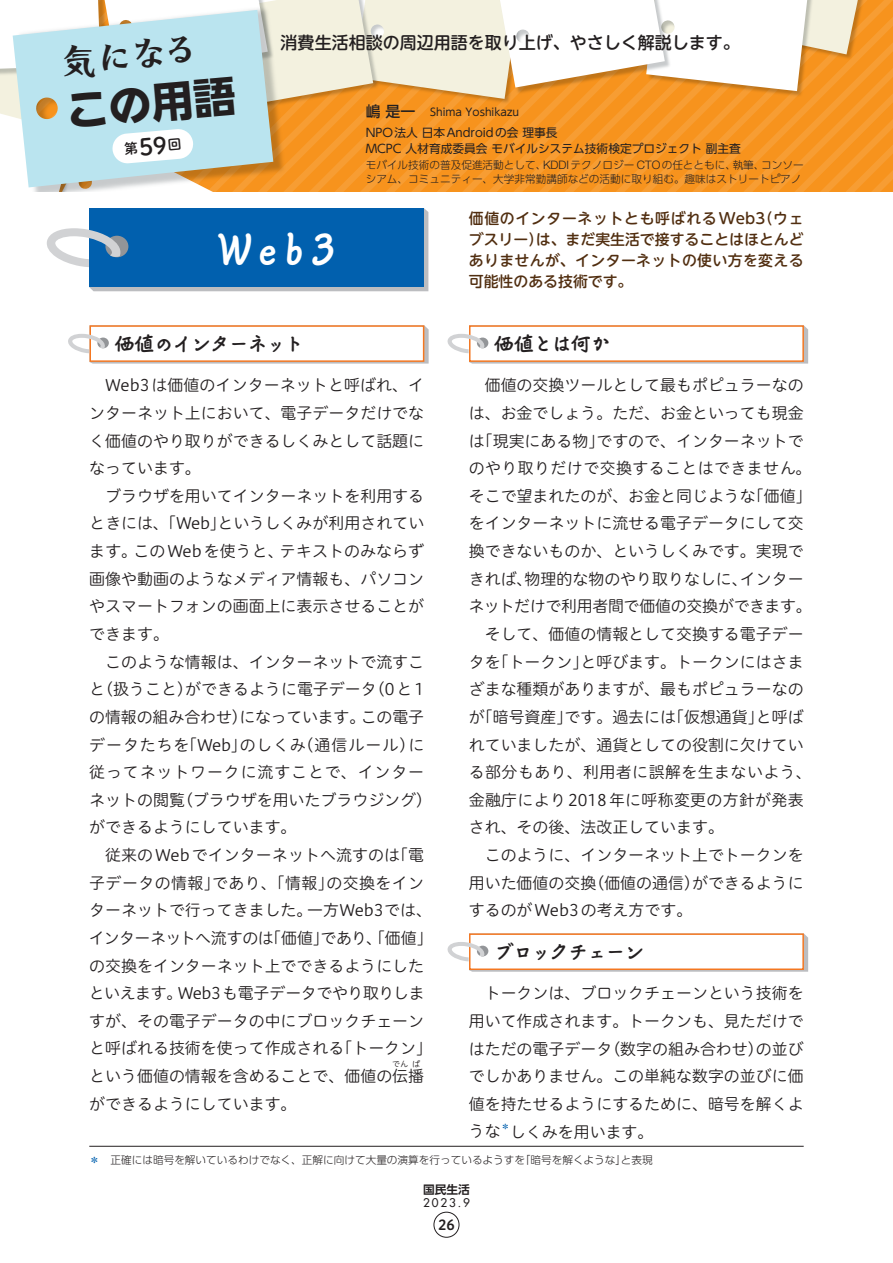
<style>
.page{position:relative;width:893px;height:1263px;background:#fff}
.page>*{position:absolute;margin:0;border:0;box-sizing:border-box;transform-origin:0 0}
.t1{font:700 42.45px "Wanpaku GN Std";color:#231f20}
.t2{font:42.45px "Kafu Marker Std B";color:#fff}
.t3{font:700 36.15px "Moaria Std";color:#231f20}
.t4{font:20.25px "Kafu Marker Std B";letter-spacing:-.07em;color:#231f20}
.t5{font:500 16.95px "UD Shin M Go Pro";color:#231f20}
.t6{font:15.9px/27.6px "Hiragino UD Sans R Std W3";color:#231f20;text-align:justify}
.t7{font:15.9px "Hiragino UD Sans R Std W3";letter-spacing:-.02em;color:#231f20}
.t8{font:15.9px "Hiragino UD Sans R Std W3";letter-spacing:.02em;color:#231f20}
.t9{font:15.9px "Hiragino UD Sans R Std W3";letter-spacing:.025em;color:#231f20}
.t10{font:15.9px "Hiragino UD Sans R Std W3";letter-spacing:.03em;color:#231f20}
.t11{font:500 14.85px/21.3px "UD Shin M Go Pro";color:#512e10;text-align:justify}
.t12{font:13.8px "Hiragino UD Sans R Std W6";color:#231f20}
.t13{font:11.7px/16.5px "UD Shin Go Pro";color:#231f20}
.t14{font:500 11.7px "Futura Std";color:#231f20}
.t15{font:700 11.7px "UD Shin Go Pro De";color:#231f20}
.t16{font:300 10.65px/13.8px "UD Shin Go Pro";color:#231f20}
.t17{font:10.65px "UD Shin Go Pro";color:#231f20}
.t18{font:500 9.3px "UD Shin Go Pro";color:#0160ae}
.t19{font:7.95px "Hiragino UD Sans R Std W3";color:#231f20}
.s1{font-family:"UD Shin Go Pro"}
.s2{font-weight:500;font-size:14.85px}
.s3{font-family:"Helvetica Neue LT Std";font-size:11.7px}
.s4{font-weight:500;color:#0160ae}
</style>
<div class="page">
<svg style="left:448px;top:325px;width:360px;height:39px"></svg>
<svg style="left:448px;top:933px;width:360px;height:39px"></svg>
<svg style="left:68px;top:325px;width:361px;height:39px"></svg>
<svg style="left:47px;top:208px;width:381px;height:83px;background:#2976b7"></svg>
<hr style="left:89px;top:1146px;width:715px;height:1px;background:#231f20">
<div style="left:434px;top:1212px;width:25px;height:25px;border:1px solid #231f20;border-radius:50%"></div>
<svg style="left:0;top:0;width:893px;height:191px"></svg>
<h2 class="t3" style="left:63px;top:26px;width:138px;rotate:3deg">気になる</h2>
<h1 class="t1" style="left:64px;top:79px;width:172px;rotate:-5deg">この<span class="s1">用語</span></h1>
<p class="t5" style="left:281px;top:29px;width:461px">消費生活相談の周辺用語を取り上げ、やさしく解説します。</p>
<p class="t17" style="left:366px;top:104px;width:155px"><span class="s2">嶋 是一　</span>Shima Yoshikazu</p>
<p class="t13" style="left:366px;top:124px;width:377px">NPO法人 日本Androidの会 理事長<br>MCPC 人材育成委員会 モバイルシステム技術検定プロジェクト 副主査</p>
<p class="t16" style="left:366px;top:157px;width:439px">モバイル技術の普及促進活動として、<span class="s3">KDDI</span>テクノロジー <span class="s3">CTO</span>の任とともに、執筆、コンソーシアム、コミュニティー、大学非常勤講師などの活動に取り組む。趣味はストリートピアノ</p>
<h1 class="t2" style="left:217px;top:212px;width:120px">Web3</h1>
<p class="t4" style="left:115px;top:327px;width:191px">価値のインターネット</p>
<p class="t6" style="left:89px;top:371px;width:336px;text-indent:16px">Web3は価値のインターネットと呼ばれ、インターネット上において、電子データだけでなく価値のやり取りができるしくみとして話題になっています。</p>
<p class="t6" style="left:89px;top:481px;width:336px;text-indent:16px">ブラウザを用いてインターネットを利用するときには、「Web」というしくみが利用されています。このWebを使うと、テキストのみならず画像や動画のようなメディア情報も、パソコンやスマートフォンの画面上に表示させることができます。</p>
<p class="t6" style="left:89px;top:647px;width:344px;text-align:left;text-indent:16px">このような情報は、インターネットで流すこと（扱うこと）ができるように電子データ（0と1の情報の組み合わせ）になっています。この電子データたちを「Web」のしくみ（通信ルール）に従ってネットワークに流すことで、インターネットの閲覧（ブラウザを用いたブラウジング）ができるようにしています。</p>
<p class="t6" style="left:89px;top:840px;width:345px;text-align:center">従来のWebでインターネットへ流すのは「電<br>子データの情報」であり、「情報」の交換をインターネットで行ってきました。一方Web3では、インターネットへ流すのは「価値」であり、「価値」の交換をインターネット上でできるようにしたといえます。Web3も電子データでやり取りしますが、その電子データの中にブロックチェーンと呼ばれる技術を使って作成される「トークン」という価値の情報を含めることで、価値の伝播</p>
<p class="t19" style="left:392px;top:1058px;width:17px">でん</p>
<p class="t19" style="left:412px;top:1058px;width:9px">ぱ</p>
<p class="t6" style="left:89px;top:1089px;width:209px">ができるようにしています。</p>
<p class="t11" style="left:469px;top:207px;width:336px">価値のインターネットとも呼ばれるWeb3（ウェブスリー）は、まだ実生活で接することはほとんどありませんが、インターネットの使い方を変える可能性のある技術です。</p>
<p class="t4" style="left:494px;top:327px;width:118px">価値とは何か</p>
<p class="t6" style="left:485px;top:371px;width:320px">価値の交換ツールとして最もポピュラーなの</p>
<p class="t6" style="left:469px;top:398px;width:336px">は、お金でしょう。ただ、お金といっても現金</p>
<p class="t6" style="left:469px;top:426px;width:336px">は「現実にある物」ですので、インターネットで</p>
<p class="t9" style="left:469px;top:456px;width:344px">のやり取りだけで交換することはできません。</p>
<p class="t6" style="left:469px;top:481px;width:344px">そこで望まれたのが、お金と同じような「価値」</p>
<p class="t6" style="left:469px;top:509px;width:336px">をインターネットに流せる電子データにして交</p>
<p class="t6" style="left:469px;top:536px;width:336px">換できないものか、というしくみです。実現で</p>
<p class="t6" style="left:469px;top:564px;width:336px">きれば、物理的な物のやり取りなしに、インター</p>
<p class="t7" style="left:469px;top:594px;width:345px">ネットだけで利用者間で価値の交換ができます。</p>
<p class="t6" style="left:485px;top:619px;width:320px">そして、価値の情報として交換する電子デー</p>
<p class="t6" style="left:469px;top:647px;width:336px">タを「トークン」と呼びます。トークンにはさま</p>
<p class="t6" style="left:469px;top:674px;width:336px">ざまな種類がありますが、最もポピュラーなの</p>
<p class="t6" style="left:469px;top:702px;width:336px">が「暗号資産」です。過去には「仮想通貨」と呼ば</p>
<p class="t6" style="left:469px;top:730px;width:336px">れていましたが、通貨としての役割に欠けてい</p>
<p class="t10" style="left:469px;top:760px;width:344px">る部分もあり、利用者に誤解を生まないよう、</p>
<p class="t8" style="left:469px;top:788px;width:336px">金融庁により2018年に呼称変更の方針が発表</p>
<p class="t6" style="left:469px;top:813px;width:257px">され、その後、法改正しています。</p>
<p class="t6" style="left:485px;top:840px;width:320px">このように、インターネット上でトークンを</p>
<p class="t6" style="left:469px;top:868px;width:336px">用いた価値の交換（価値の通信）ができるように</p>
<p class="t6" style="left:469px;top:896px;width:225px">するのがWeb3の考え方です。</p>
<p class="t4" style="left:493px;top:935px;width:152px">ブロックチェーン</p>
<p class="t6" style="left:469px;top:978px;width:336px;text-indent:16px">トークンは、ブロックチェーンという技術を用いて作成されます。トークンも、見ただけではただの電子データ（数字の組み合わせ）の並びでしかありません。この単純な数字の並びに価値を持たせるようにするために、暗号を解くような</p>
<p class="t18" style="left:501px;top:1118px;width:11px">＊</p>
<p class="t6" style="left:510px;top:1117px;width:145px">しくみを用います。</p>
<p class="t16" style="left:89px;top:1152px;width:565px"><span class="s4">＊　</span>正確には暗号を解いているわけでなく、正解に向けて大量の演算を行っているようすを「暗号を解くような」と表現</p>
<p class="t15" style="left:423px;top:1179px;width:48px">国民生活</p>
<p class="t14" style="left:423px;top:1196px;width:48px">2023.9</p>
<p class="t12" style="left:438px;top:1214px;width:18px">26</p>
</div>
